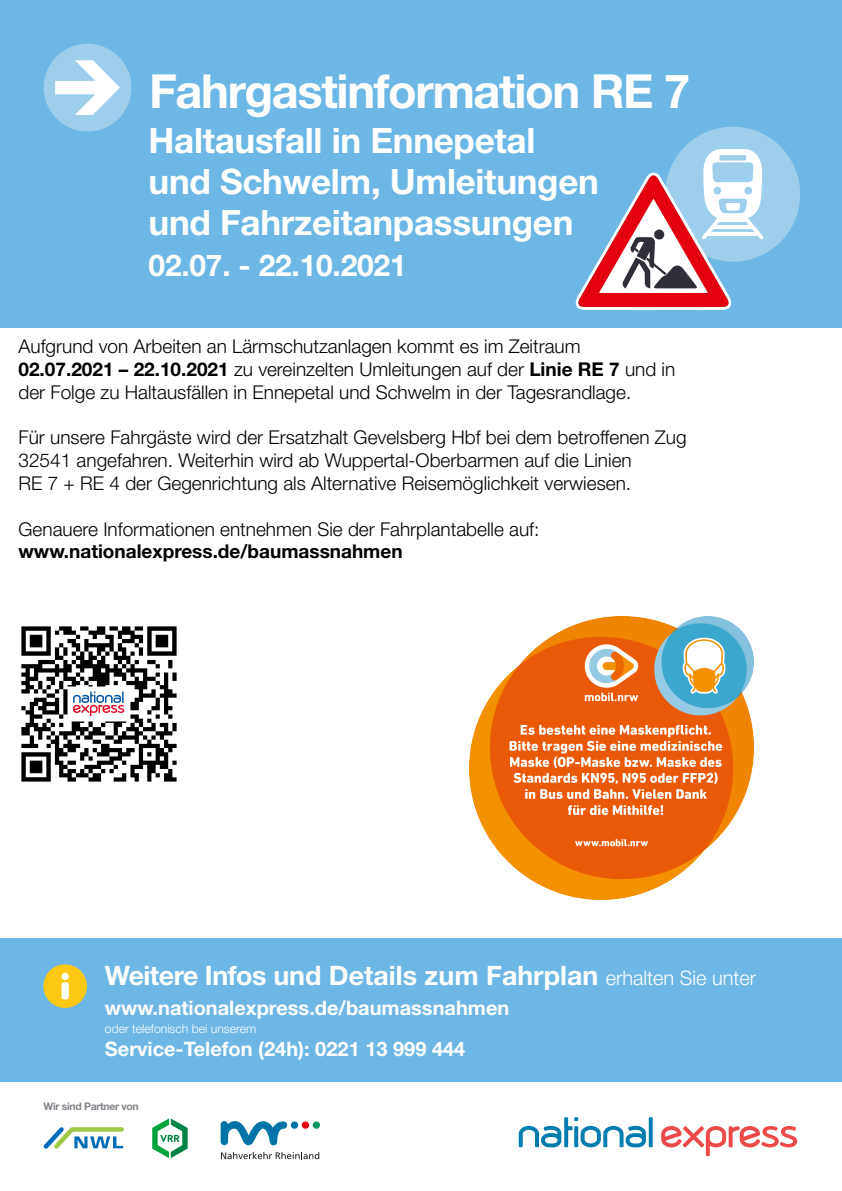
<style>
.page{position:relative;width:842px;height:1191px;background:#fff}
.page>*{position:absolute;margin:0;border:0;box-sizing:border-box;transform-origin:0 0}
.t1{font:700 47px "Helvetica Neue LT Std";letter-spacing:-.03em;color:#fff}
.t2{font:700 35px/41px "Helvetica Neue LT Std";letter-spacing:-.01em;color:#fff}
.t3{font:700 30px "Helvetica Neue LT Std";letter-spacing:-.01em;color:#fff}
.t4{font:700 26.8px "Helvetica Neue LT Std";color:#fff}
.t5{font:700 20px "Helvetica Neue LT Std";color:#fff}
.t6{font:300 19px/22.8px "Helvetica Neue LT Std";color:#000}
.t7{font:700 19px "Helvetica Neue LT Std";color:#000}
.t8{font:300 12.2px "Helvetica Neue LT Std";color:#fff}
.t9{font:700 10.4px "Helvetica Neue LT Std";letter-spacing:-.03em;color:#878189}
.s1{font-weight:700}
.s2{font-weight:300;font-size:20px}
</style>
<div class="page">
<div style="left:0;top:0;width:842px;height:327px;background:#6cb7e6"></div>
<div style="left:0;top:939px;width:842px;height:143px;background:#6cb7e6"></div>
<svg style="left:44px;top:44px;width:87px;height:87px"></svg>
<svg style="left:44px;top:1127px;width:80px;height:21px"></svg>
<svg style="left:152px;top:1118px;width:36px;height:40px"></svg>
<svg style="left:519px;top:1117px;width:134px;height:30px"></svg>
<svg style="left:661px;top:1126px;width:136px;height:30px"></svg>
<svg style="left:43px;top:964px;width:44px;height:44px"></svg>
<div style="left:665px;top:127px;width:135px;height:135px;background:#9dceec;border-radius:50%"></div>
<svg style="left:575px;top:149px;width:192px;height:161px"></svg>
<div style="left:654px;top:229px;width:10px;height:10px;background:#302e39;border-radius:50%"></div>
<svg style="left:221px;top:1151px;width:98px;height:8px"></svg>
<svg style="left:221px;top:1121px;width:66px;height:24px"></svg>
<div style="left:313px;top:1121px;width:7px;height:7px;background:#00975f;border-radius:50%"></div>
<div style="left:302px;top:1121px;width:7px;height:7px;background:#e30613;border-radius:50%"></div>
<div style="left:291px;top:1121px;width:7px;height:7px;background:#0074a6;border-radius:50%"></div>
<img style="left:21px;top:626px;width:156px;height:156px">
<img style="left:470px;top:616px;width:283px;height:283px">
<h1 class="t1" style="left:149px;top:62px;width:543px">Fahrgastinformation RE 7</h1>
<h2 class="t2" style="left:149px;top:119px;width:452px">Haltausfall in Ennepetal und Schwelm, Umleitungen und Fahrzeitanpassungen</h2>
<h3 class="t3" style="left:149px;top:247px;width:260px">02.07. - 22.10.2021</h3>
<p class="t6" style="left:19px;top:334px;width:658px">Aufgrund von Arbeiten an Lärmschutzanlagen kommt es im Zeitraum<br><span class="s1">02.07.2021 – 22.10.2021</span> zu vereinzelten Umleitungen auf der <span class="s1">Linie RE 7</span> und in der Folge zu Haltausfällen in Ennepetal und Schwelm in der Tagesrandlage.</p>
<p class="t6" style="left:19px;top:426px;width:670px">Für unsere Fahrgäste wird der Ersatzhalt Gevelsberg Hbf bei dem betroffenen Zug<br>32541 angefahren. Weiterhin wird ab Wuppertal-Oberbarmen auf die Linien<br>RE 7 + RE 4 der Gegenrichtung als Alternative Reisemöglichkeit verwiesen.</p>
<p class="t6" style="left:19px;top:517px;width:522px">Genauere Informationen entnehmen Sie der Fahrplantabelle auf:</p>
<p class="t7" style="left:19px;top:540px;width:386px">www.nationalexpress.de/baumassnahmen</p>
<h3 class="t4" style="left:105px;top:959px;width:653px">Weitere Infos und Details zum Fahrplan <span class="s2">erhalten Sie unter</span></h3>
<p class="t5" style="left:105px;top:995px;width:406px">www.nationalexpress.de/baumassnahmen</p>
<p class="t8" style="left:105px;top:1021px;width:153px">oder telefonisch bei unserem</p>
<p class="t5" style="left:105px;top:1036px;width:362px">Service-Telefon (24h): 0221 13 999 444</p>
<p class="t9" style="left:44px;top:1100px;width:97px">Wir sind Partner von</p>
</div>
